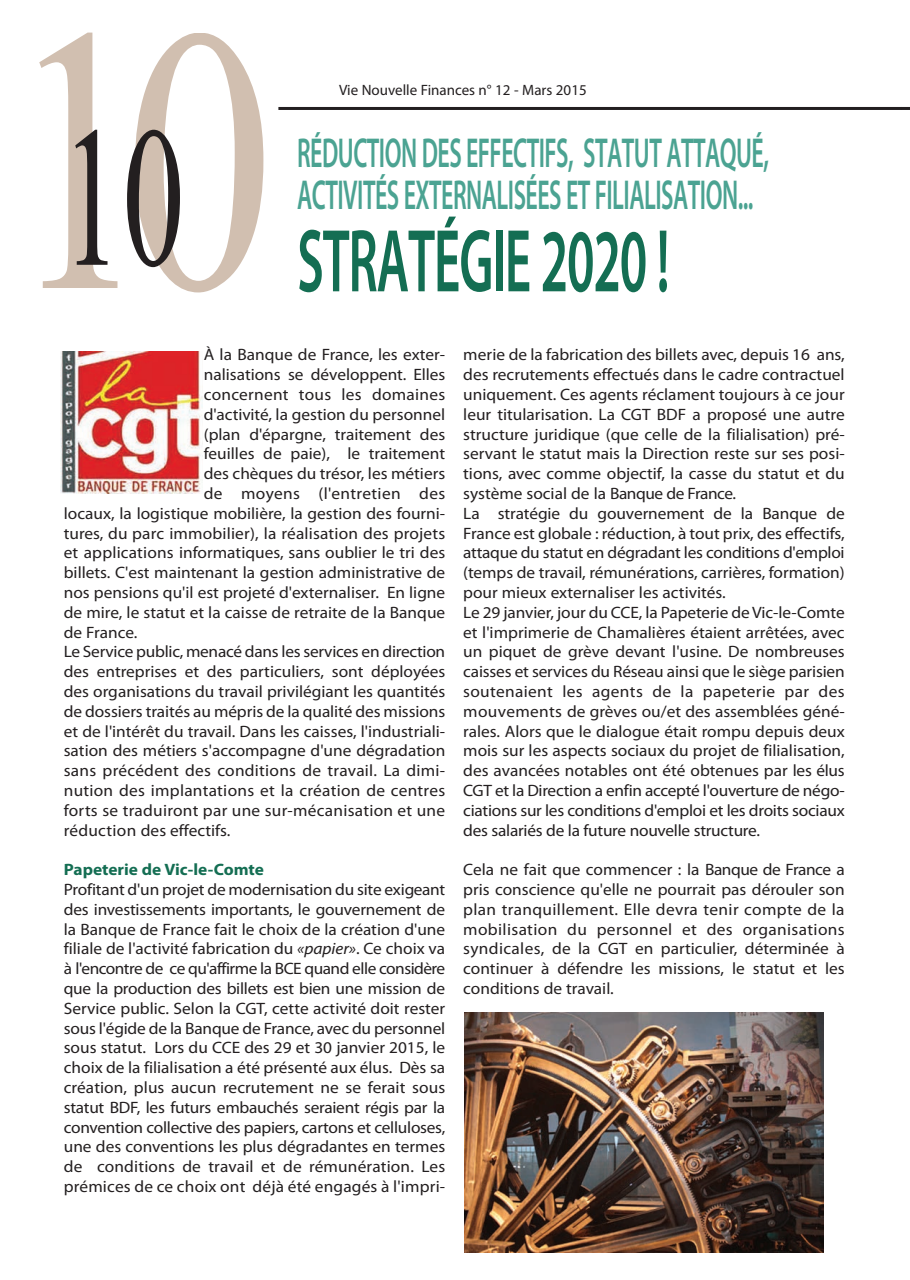
<style>
.page{position:relative;width:910px;height:1280px;background:#fff}
.page>*{position:absolute;margin:0;border:0;box-sizing:border-box;transform-origin:0 0}
.t1{font:199.8px "Times New Roman";color:#231f20;scale:.62 1}
.t2{font:600 90px "Myriad Pro";letter-spacing:-.02em;color:#146e53;scale:.57 1}
.t3{font:600 42px/42px "Myriad Pro";letter-spacing:-.02em;color:#4ba392;scale:.57 1}
.t4{font:16.5px/19.8px "Myriad Pro";color:#231f20;text-align:justify;scale:1.05 1}
.t5{font:16.5px "Myriad Pro";letter-spacing:.02em;color:#231f20;scale:1.05 1}
.t6{font:700 16.5px "Myriad Pro";color:#146e53;scale:1.05 1}
.t7{font:15px "Myriad Pro";color:#231f20}
.s1{font-style:italic}
</style>
<div class="page">
<hr style="left:278px;top:107px;width:623px;height:3px;background:#231f20">
<svg style="left:901px;top:107px;width:9px;height:3px"></svg>
<img style="left:60px;top:352px;width:142px;height:142px">
<img style="left:465px;top:1013px;width:359px;height:239px">
<svg style="left:39px;top:33px;width:78px;height:255px"></svg>
<svg style="left:135px;top:33px;width:128px;height:259px"></svg>
<h1 class="t1" style="left:61px;top:79px;width:201px">10</h1>
<p class="t7" style="left:339px;top:85px;width:249px">Vie Nouvelle Finances n° 12 - Mars 2015</p>
<h3 class="t3" style="left:297px;top:135px;width:829px">RÉDUCTION DES EFFECTIFS, STATUT ATTAQUÉ,<br>ACTIVITÉS EXTERNALISÉES ET FILIALISATION...</h3>
<h2 class="t2" style="left:297px;top:227px;width:655px">STRATÉGIE 2020 !</h2>
<p class="t4" style="left:204px;top:346px;width:231px">à la Banque de France, les exter-</p>
<p class="t4" style="left:204px;top:366px;width:231px">nalisations se développent. Elles</p>
<p class="t4" style="left:204px;top:386px;width:231px">concernent tous les domaines</p>
<p class="t4" style="left:204px;top:406px;width:231px">d'activité, la gestion du personnel</p>
<p class="t4" style="left:204px;top:425px;width:231px">(plan d'épargne, traitement des</p>
<p class="t4" style="left:204px;top:445px;width:231px">feuilles de paie), le traitement</p>
<p class="t4" style="left:204px;top:465px;width:231px">des chèques du trésor, les métiers</p>
<p class="t5" style="left:204px;top:487px;width:231px">de moyens (l'entretien des</p>
<p class="t4" style="left:64px;top:505px;width:365px">locaux, la logistique mobilière, la gestion des fourni-</p>
<p class="t4" style="left:64px;top:524px;width:365px">tures, du parc immobilier), la réalisation des projets</p>
<p class="t4" style="left:64px;top:544px;width:365px">et applications informatiques, sans oublier le tri des</p>
<p class="t4" style="left:64px;top:564px;width:365px">billets. C'est maintenant la gestion administrative de</p>
<p class="t4" style="left:64px;top:584px;width:365px">nos pensions qu'il est projeté d'externaliser. En ligne</p>
<p class="t4" style="left:64px;top:604px;width:365px">de mire, le statut et la caisse de retraite de la Banque</p>
<p class="t4" style="left:64px;top:623px;width:72px">de France.</p>
<p class="t4" style="left:64px;top:643px;width:365px">Le Service public, menacé dans les services en direction</p>
<p class="t4" style="left:64px;top:663px;width:365px">des entreprises et des particuliers, sont déployées</p>
<p class="t4" style="left:64px;top:683px;width:365px">des organisations du travail privilégiant les quantités</p>
<p class="t4" style="left:64px;top:703px;width:365px">de dossiers traités au mépris de la qualité des missions</p>
<p class="t4" style="left:64px;top:722px;width:365px">et de l'intérêt du travail. Dans les caisses, l'industriali-</p>
<p class="t4" style="left:64px;top:742px;width:365px">sation des métiers s'accompagne d'une dégradation</p>
<p class="t4" style="left:64px;top:762px;width:365px">sans précédent des conditions de travail. La dimi-</p>
<p class="t4" style="left:64px;top:782px;width:365px">nution des implantations et la création de centres</p>
<p class="t4" style="left:64px;top:802px;width:365px">forts se traduiront par une sur-mécanisation et une</p>
<p class="t4" style="left:64px;top:821px;width:160px">réduction des effectifs.</p>
<p class="t6" style="left:64px;top:863px;width:192px">Papeterie de Vic-le-Comte</p>
<p class="t4" style="left:64px;top:881px;width:365px">Profitant d'un projet de modernisation du site exigeant des investissements importants, le gouvernement de la Banque de France fait le choix de la création d'une filiale de l'activité fabrication du <span class="s1">«papier»</span>. Ce choix va à l'encontre de ce qu'affirme la BCE quand elle considère que la production des billets est bien une mission de Service public. Selon la CGT, cette activité doit rester sous l'égide de la Banque de France, avec du personnel sous statut. Lors du CCE des 29 et 30 janvier 2015, le choix de la filialisation a été présenté aux élus. Dès sa création, plus aucun recrutement ne se ferait sous statut BDF, les futurs embauchés seraient régis par la convention collective des papiers, cartons et celluloses, une des conventions les plus dégradantes en termes de conditions de travail et de rémunération. Les prémices de ce choix ont déjà été engagés à l'impri-</p>
<p class="t4" style="left:463px;top:346px;width:365px;text-align:left">merie de la fabrication des billets avec, depuis 16 ans, des recrutements effectués dans le cadre contractuel uniquement. Ces agents réclament toujours à ce jour leur titularisation. La CGT BDF a proposé une autre structure juridique (que celle de la filialisation) pré&shy;servant le statut mais la Direction reste sur ses posi&shy;tions, avec comme objectif, la casse du statut et du système social de la Banque de France.<br>La stratégie du gouvernement de la Banque de France est globale : réduction, à tout prix, des effectifs, attaque du statut en dégradant les conditions d'emploi (temps de travail, rémunérations, carrières, formation) pour mieux externaliser les activités.<br>Le 29 janvier, jour du CCE, la Papeterie de Vic-le-Comte et l'imprimerie de Chamalières étaient arrêtées, avec un piquet de grève devant l'usine. De nombreuses caisses et services du réseau ainsi que le siège parisien soutenaient les agents de la papeterie par des mouvements de grèves ou/et des assemblées géné&shy;rales. Alors que le dialogue était rompu depuis deux mois sur les aspects sociaux du projet de filialisation, des avancées notables ont été obtenues par les élus CGT et la Direction a enfin accepté l'ouverture de négo&shy;ciations sur les conditions d'emploi et les droits sociaux des salariés de la future nouvelle structure.</p>
<p class="t4" style="left:463px;top:861px;width:365px">Cela ne fait que commencer : la Banque de France a pris conscience qu'elle ne pourrait pas dérouler son plan tranquillement. Elle devra tenir compte de la mobilisation du personnel et des organisations syndicales, de la CGT en particulier, déterminée à continuer à défendre les missions, le statut et les conditions de travail.</p>
</div>
